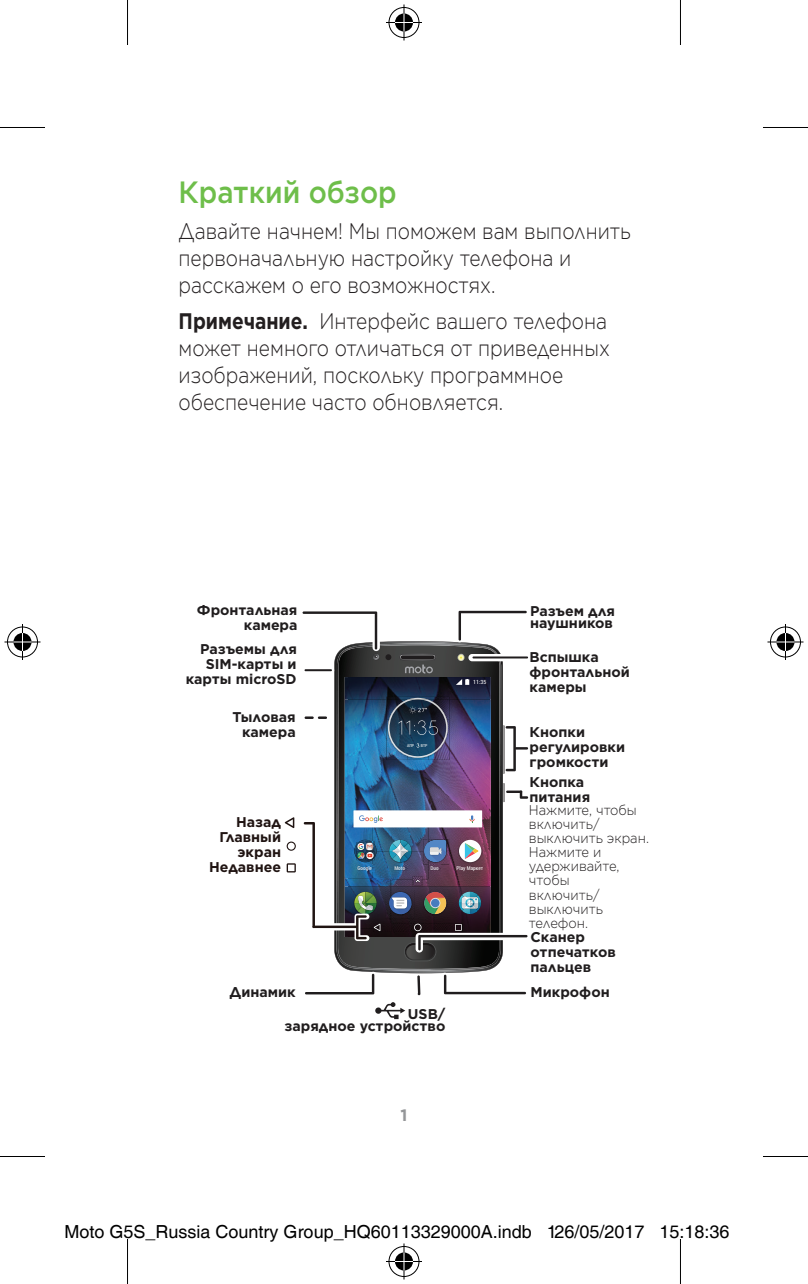
<style>
.page{position:relative;width:808px;height:1284px;background:#fff}
.page>*{position:absolute;margin:0;border:0;box-sizing:border-box;transform-origin:0 0}
.t1{font:500 30.6px "Gotham";color:#6ebe4a;scale:.9 1}
.t2{font:300 22.5px/27px "Gotham";color:#231f20;scale:.85 1}
.t3{font:18px "Helvetica";color:#000}
.t4{font:700 16.5px "Gotham";color:#949698}
.t5{font:700 14.1px/15px "Gotham";color:#201d1e}
.t6{font:300 14.1px/14.1px "Gotham";color:#201d1e;scale:.92 1}
.t7{font:700 14.1px/15px "Gotham";color:#201412;text-align:right}
.t8{font:condensed 5.7px "Roboto";color:#fff}
.t9{font:condensed 5.4px "Roboto";letter-spacing:.005em;color:#fff}
.t10{font:condensed 4.2px "Roboto";color:#f4f4f3}
.s1{font-weight:700}
</style>
<div class="page">
<hr style="left:502px;top:725px;width:2px;height:49px;background:#9e9d9c">
<svg style="left:334px;top:641px;width:169px;height:332px"></svg>
<svg style="left:336px;top:643px;width:165px;height:328px"></svg>
<svg style="left:457px;top:654px;width:8px;height:7px"></svg>
<svg style="left:399px;top:654px;width:37px;height:20px"></svg>
<svg style="left:401px;top:655px;width:33px;height:4px"></svg>
<img style="left:345px;top:700px;width:146px;height:238px">
<img style="left:345px;top:677px;width:146px;height:23px">
<svg style="left:456px;top:679px;width:13px;height:6px"></svg>
<img style="left:345px;top:878px;width:9px;height:9px">
<img style="left:345px;top:887px;width:9px;height:36px">
<img style="left:386px;top:697px;width:63px;height:23px">
<img style="left:386px;top:720px;width:21px;height:40px">
<img style="left:407px;top:758px;width:21px;height:2px">
<img style="left:388px;top:698px;width:60px;height:60px">
<img style="left:373px;top:827px;width:55px;height:12px">
<div style="left:353px;top:810px;width:129px;height:17px;background:#fff"></div>
<svg style="left:359px;top:815px;width:24px;height:8px"></svg>
<svg style="left:469px;top:815px;width:5px;height:7px"></svg>
<svg style="left:468px;top:654px;width:61px;height:7px"></svg>
<hr style="left:472px;top:656px;width:56px;height:2px;background:#201d1e">
<svg style="left:301px;top:667px;width:33px;height:7px"></svg>
<hr style="left:304px;top:669px;width:28px;height:2px;background:#201d1e">
<svg style="left:304px;top:716px;width:23px;height:3px"></svg>
<svg style="left:375px;top:1002px;width:30px;height:17px"></svg>
<svg style="left:505px;top:726px;width:23px;height:45px"></svg>
<svg style="left:502px;top:783px;width:26px;height:19px"></svg>
<svg style="left:305px;top:972px;width:72px;height:23px"></svg>
<svg style="left:456px;top:610px;width:71px;height:32px"></svg>
<svg style="left:302px;top:611px;width:89px;height:49px"></svg>
<svg style="left:285px;top:817px;width:9px;height:11px"></svg>
<svg style="left:287px;top:842px;width:9px;height:9px"></svg>
<svg style="left:287px;top:863px;width:9px;height:9px"></svg>
<svg style="left:312px;top:923px;width:47px;height:7px"></svg>
<hr style="left:312px;top:926px;width:45px;height:2px;background:#201412">
<svg style="left:304px;top:822px;width:11px;height:106px"></svg>
<img style="left:354px;top:839px;width:174px;height:122px">
<svg style="left:441px;top:973px;width:85px;height:22px"></svg>
<svg style="left:417px;top:975px;width:4px;height:21px"></svg>
<hr style="left:0;top:127px;width:45px;height:1px;background:#000">
<hr style="left:763px;top:127px;width:45px;height:1px;background:#000">
<hr style="left:0;top:1156px;width:45px;height:1px;background:#000">
<hr style="left:763px;top:1156px;width:45px;height:1px;background:#000">
<hr style="left:127px;top:0;width:1px;height:45px;background:#000">
<hr style="left:127px;top:1239px;width:1px;height:45px;background:#000">
<hr style="left:680px;top:0;width:1px;height:45px;background:#000">
<hr style="left:680px;top:1239px;width:1px;height:45px;background:#000">
<div style="left:387px;top:6px;width:34px;height:33px;border:4px solid #fff;border-radius:50%"></div>
<hr style="left:386px;top:21px;width:36px;height:3px;background:#fff">
<svg style="left:402px;top:4px;width:4px;height:36px"></svg>
<div style="left:393px;top:12px;width:22px;height:21px;border:4px solid #fff;border-radius:50%"></div>
<div style="left:388px;top:7px;width:31px;height:31px;border:1px solid #000;border-radius:50%"></div>
<hr style="left:386px;top:22px;width:36px;height:1px;background:#000">
<hr style="left:403px;top:4px;width:1px;height:36px;background:#000">
<svg style="left:395px;top:13px;width:18px;height:18px"></svg>
<div style="left:387px;top:1245px;width:34px;height:33px;border:4px solid #fff;border-radius:50%"></div>
<hr style="left:386px;top:1260px;width:36px;height:3px;background:#fff">
<svg style="left:402px;top:1243px;width:4px;height:36px"></svg>
<div style="left:393px;top:1251px;width:22px;height:21px;border:4px solid #fff;border-radius:50%"></div>
<div style="left:388px;top:1246px;width:31px;height:31px;border:1px solid #000;border-radius:50%"></div>
<hr style="left:386px;top:1261px;width:36px;height:1px;background:#000">
<hr style="left:403px;top:1243px;width:1px;height:36px;background:#000">
<svg style="left:395px;top:1252px;width:18px;height:18px"></svg>
<div style="left:6px;top:625px;width:33px;height:34px;border:4px solid #fff;border-radius:50%"></div>
<svg style="left:4px;top:640px;width:36px;height:4px"></svg>
<hr style="left:21px;top:624px;width:3px;height:36px;background:#fff">
<div style="left:12px;top:631px;width:21px;height:22px;border:4px solid #fff;border-radius:50%"></div>
<div style="left:7px;top:627px;width:31px;height:30px;border:1px solid #000;border-radius:50%"></div>
<hr style="left:4px;top:641px;width:36px;height:1px;background:#000">
<hr style="left:22px;top:624px;width:1px;height:36px;background:#000">
<svg style="left:14px;top:633px;width:18px;height:18px"></svg>
<div style="left:768px;top:625px;width:34px;height:34px;border:4px solid #fff;border-radius:50%"></div>
<svg style="left:767px;top:640px;width:36px;height:4px"></svg>
<svg style="left:783px;top:625px;width:4px;height:34px"></svg>
<div style="left:774px;top:631px;width:22px;height:22px;border:4px solid #fff;border-radius:50%"></div>
<div style="left:770px;top:627px;width:31px;height:30px;border:1px solid #000;border-radius:50%"></div>
<hr style="left:767px;top:641px;width:36px;height:1px;background:#000">
<hr style="left:785px;top:624px;width:1px;height:36px;background:#000">
<svg style="left:776px;top:633px;width:18px;height:18px"></svg>
<h1 class="t1" style="left:179px;top:172px;width:244px">Краткий обзор</h1>
<p class="t2" style="left:179px;top:217px;width:534px">Давайте начнем! Мы поможем вам выполнить первоначальную настройку телефона и расскажем о его возможностях.</p>
<p class="t2" style="left:179px;top:307px;width:509px"><span class="s1">Примечание.</span> Интерфейс вашего телефона может немного отличаться от приведенных изображений, поскольку программное обеспечение часто обновляется.</p>
<p class="t5" style="left:197px;top:602px;width:102px;text-align:right">Фронтальная камера</p>
<p class="t5" style="left:186px;top:641px;width:113px;text-align:right">Разъемы для<br>SIM-карты и карты microSD</p>
<p class="t5" style="left:232px;top:709px;width:65px;text-align:right">Тыловая камера</p>
<p class="t7" style="left:209px;top:815px;width:73px">Назад<br>Главный экран<br>Недавнее</p>
<p class="t10" style="left:407px;top:743px;width:8px">АПР</p>
<p class="t10" style="left:421px;top:743px;width:8px">ВТР</p>
<p class="t8" style="left:473px;top:678px;width:15px">11:35</p>
<p class="t9" style="left:357px;top:864px;width:16px">Google</p>
<p class="t9" style="left:394px;top:864px;width:12px">Moto</p>
<p class="t9" style="left:430px;top:864px;width:10px">Duo</p>
<p class="t9" style="left:457px;top:864px;width:28px">Play Маркет</p>
<p class="t5" style="left:530px;top:605px;width:86px;line-height:11.7px">Разъем для наушников</p>
<p class="t5" style="left:529px;top:649px;width:102px">Вспышка фронтальной камеры</p>
<p class="t5" style="left:529px;top:724px;width:97px">Кнопки регулировки громкости</p>
<p class="t5" style="left:529px;top:774px;width:62px">Кнопка питания</p>
<p class="t6" style="left:529px;top:802px;width:132px">Нажмите, чтобы включить/ выключить экран.<br>Нажмите и удерживайте, чтобы<br>включить/ выключить телефон.</p>
<p class="t5" style="left:530px;top:930px;width:87px">Сканер отпечатков пальцев</p>
<p class="t5" style="left:229px;top:985px;width:68px">Динамик</p>
<p class="t5" style="left:530px;top:985px;width:81px">Микрофон</p>
<p class="t5" style="left:284px;top:1008px;width:163px;line-height:11.7px;text-align:right">USB/<br>зарядное устройство</p>
<p class="t4" style="left:400px;top:1104px;width:8px">1</p>
<p class="t3" style="left:64px;top:1221px;width:666px">Moto G5S_Russia Country Group_HQ60113329000A.indb 126/05/2017 15:18:36</p>
</div>
